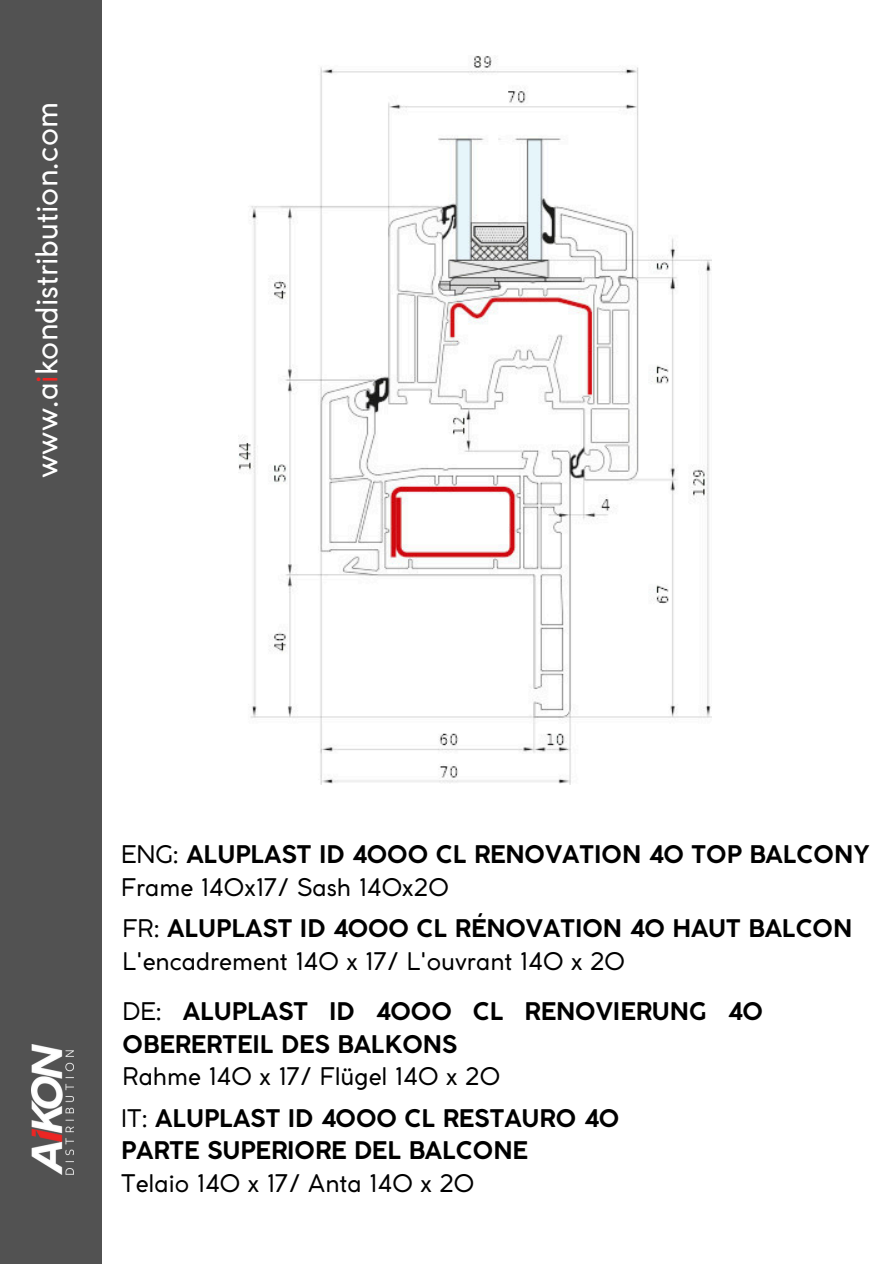
<style>
.page{position:relative;width:894px;height:1264px;background:#fff}
.page>*{position:absolute;margin:0;border:0;box-sizing:border-box;transform-origin:0 0}
.t1{font:29.85px "Coco Gothic";color:#fff}
.t2{font:24px/32.7px "Coco Gothic";color:#000}
.t3{font:700 24px/32.7px "Coco Gothic";color:#000}
.s1{color:#ed2624}
.s2{font-weight:400}
.s3{font-weight:700}
</style>
<div class="page">
<div style="left:0;top:0;width:102px;height:1263px;background:#525252"></div>
<img style="left:32px;top:1044px;width:42px;height:130px">
<img style="left:238px;top:56px;width:472px;height:728px">
<p class="t1" style="left:35px;top:477px;width:377px;rotate:-90deg">www.a<span class="s1">i</span>kondistribution.com</p>
<p class="t3" style="left:121px;top:840px;width:749px"><span class="s2">ENG:</span> ALUPLAST ID 4000 CL RENOVATION 40 TOP BALCONY<br><span class="s2">Frame 140x17/ Sash 140x20</span></p>
<p class="t2" style="left:122px;top:914px;width:730px">FR: <span class="s3">ALUPLAST ID 4000 CL RÉNOVATION 40 HAUT BALCON<br></span>L'encadrement 140 x 17/ L'ouvrant 140 x 20</p>
<p class="t3" style="left:122px;top:997px;width:641px"><span class="s2">DE:</span> ALUPLAST ID 4000 CL RENOVIERUNG 40<br>OBERERTEIL DES BALKONS</p>
<p class="t2" style="left:121px;top:1058px;width:499px;line-height:41.2px">Rahme 140 x 17/ Flügel 140 x 20<br>IT: <span class="s3">ALUPLAST ID 4000 CL RESTAURO 40</span></p>
<p class="t3" style="left:121px;top:1136px;width:408px">PARTE SUPERIORE DEL BALCONE</p>
<p class="t2" style="left:121px;top:1168px;width:355px">Telaio 140 x 17/ Anta 140 x 20</p>
</div>
